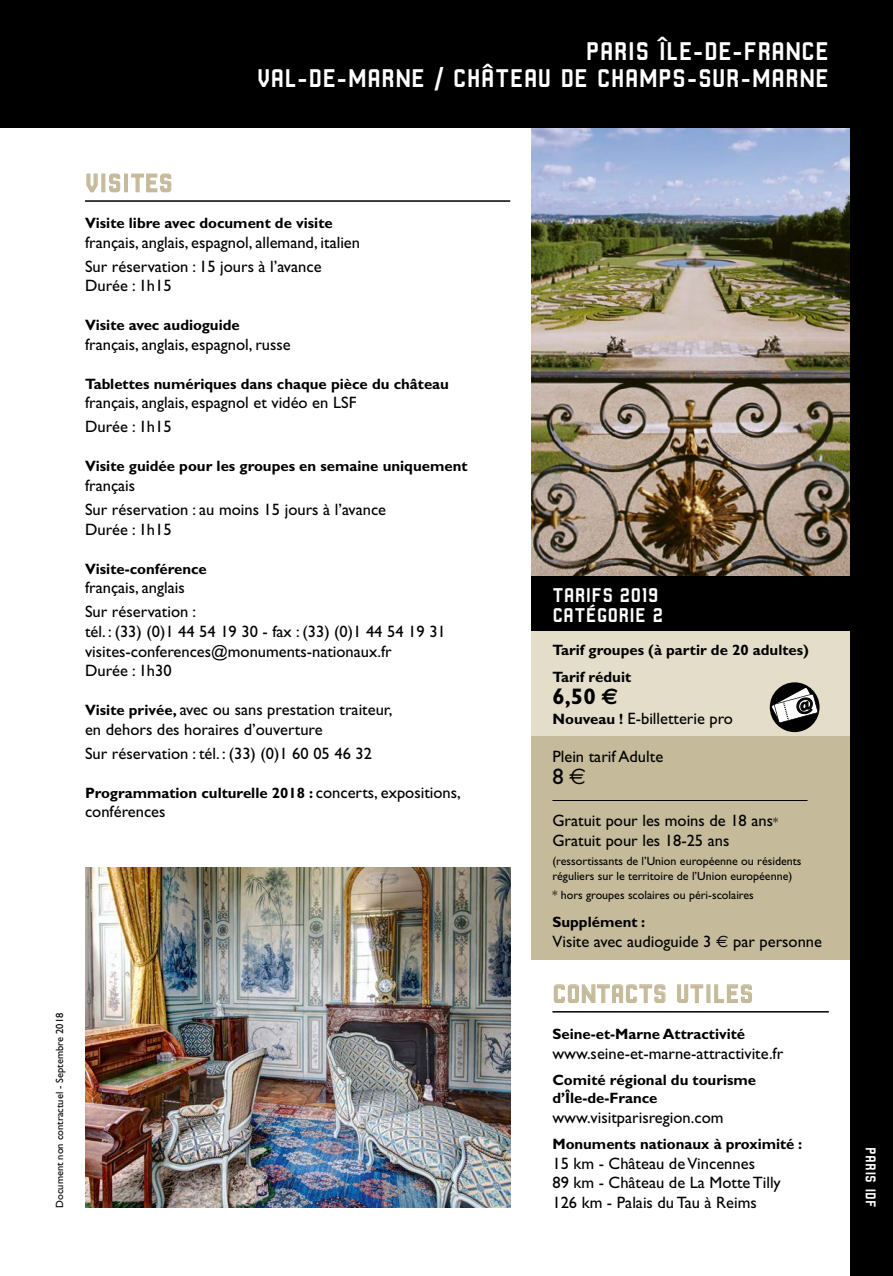
<style>
.page{position:relative;width:893px;height:1276px;background:#fff}
.page>*{position:absolute;margin:0;border:0;box-sizing:border-box;transform-origin:0 0}
.t1{font:27px/27px "Robust CMN";color:#fff;text-align:right}
.t2{font:27px "Robust CMN";color:#c5bb9a}
.t3{font:700 22.5px "Gill Sans";color:#000}
.t4{font:22.5px "Gill Sans";color:#000}
.t5{font:21px/19.5px "Robust CMN";color:#fff}
.t6{font:16.5px/24px "Gill Sans";color:#000}
.t7{font:700 15px/26.5px "Gill Sans";color:#000}
.t8{font:15px "Robust CMN";color:#fff}
.t9{font:12px/15px "Gill Sans";color:#000}
.t10{font:10.5px "Gill Sans";color:#000}
.s1{font-weight:700;font-size:15px}
.s2{font-weight:400;font-size:16.5px}
.s3{font-family:"Euro Sans"}
.s4{font-size:12px}
</style>
<div class="page">
<img style="left:85px;top:867px;width:425px;height:341px">
<hr style="left:85px;top:200px;width:425px;height:2px;background:#000">
<svg style="left:86px;top:173px;width:12px;height:20px"></svg>
<div style="left:101px;top:173px;width:4px;height:19px;border:1px solid #c5bb9a"></div>
<svg style="left:109px;top:173px;width:12px;height:20px"></svg>
<div style="left:124px;top:173px;width:4px;height:19px;border:1px solid #c5bb9a"></div>
<svg style="left:131px;top:173px;width:41px;height:20px"></svg>
<div style="left:531px;top:576px;width:340px;height:55px;background:#000"></div>
<div style="left:531px;top:631px;width:340px;height:105px;background:#e3ddca"></div>
<div style="left:531px;top:736px;width:340px;height:223px;background:#c5bb9a"></div>
<img style="left:531px;top:128px;width:319px;height:448px">
<div style="left:770px;top:682px;width:49px;height:50px;background:#000;border-radius:50%"></div>
<hr style="left:552px;top:800px;width:255px;height:1px;background:#000">
<hr style="left:552px;top:1011px;width:277px;height:1px;background:#000">
<svg style="left:553px;top:984px;width:113px;height:19px"></svg>
<svg style="left:677px;top:984px;width:27px;height:19px"></svg>
<div style="left:706px;top:984px;width:4px;height:19px;border:1px solid #c5bb9a"></div>
<svg style="left:714px;top:984px;width:38px;height:19px"></svg>
<div style="left:850px;top:0;width:43px;height:1276px;background:#000"></div>
<div style="left:0;top:0;width:893px;height:128px;background:#000"></div>
<svg style="left:772px;top:688px;width:46px;height:44px"></svg>
<h1 class="t1" style="left:257px;top:37px;width:574px">PARIS ÎLE-DE-FRANCE<br>VAL-DE-MARNE / CHÂTEAU DE CHAMPS-SUR-MARNE</h1>
<h1 class="t2" style="left:85px;top:168px;width:89px">VISITES</h1>
<p class="t7" style="left:85px;top:210px;width:249px">Visite libre avec document de visite</p>
<p class="t6" style="left:85px;top:230px;width:277px">français, anglais, espagnol, allemand, italien<br>Sur réservation : 15 jours à l’avance</p>
<p class="t6" style="left:85px;top:274px;width:88px">Durée : 1h15</p>
<p class="t7" style="left:85px;top:312px;width:156px">Visite avec audioguide</p>
<p class="t6" style="left:85px;top:332px;width:207px">français, anglais, espagnol, russe</p>
<p class="t7" style="left:85px;top:370px;width:365px">Tablettes numériques dans chaque pièce du château</p>
<p class="t6" style="left:85px;top:391px;width:273px">français, anglais, espagnol et vidéo en LSF<br>Durée : 1h15</p>
<p class="t7" style="left:85px;top:453px;width:384px">Visite guidée pour les groupes en semaine uniquement</p>
<p class="t6" style="left:85px;top:473px;width:303px">français<br>Sur réservation : au moins 15 jours à l’avance</p>
<p class="t6" style="left:85px;top:517px;width:88px">Durée : 1h15</p>
<p class="t7" style="left:85px;top:555px;width:123px">Visite-conférence</p>
<p class="t6" style="left:85px;top:575px;width:113px">français, anglais<br>Sur réservation :</p>
<p class="t6" style="left:85px;top:621px;width:362px;line-height:19.6px">tél. : (33) (0)1 44 54 19 30 - fax : (33) (0)1 44 54 19 31 visites-conferences@monuments-nationaux.fr<br>Durée : 1h30</p>
<p class="t6" style="left:85px;top:700px;width:309px;line-height:19.5px"><span class="s1">Visite privée,</span> avec ou sans prestation traiteur, en dehors des horaires d’ouverture</p>
<p class="t6" style="left:85px;top:741px;width:288px">Sur réservation : tél. : (33) (0)1 60 05 46 32</p>
<p class="t7" style="left:85px;top:779px;width:377px">Programmation culturelle 2018 : <span class="s2">concerts, expositions,</span></p>
<p class="t6" style="left:85px;top:800px;width:82px">conférences</p>
<p class="t10" style="left:54px;top:1208px;width:197px;rotate:-90deg">Document non contractuel - Septembre 2018</p>
<p class="t5" style="left:552px;top:585px;width:112px">TARIFS 2019<br>CATÉGORIE 2</p>
<p class="t7" style="left:552px;top:637px;width:258px">Tarif groupes (à partir de 20 adultes)<br>Tarif réduit</p>
<h2 class="t3" style="left:552px;top:683px;width:67px">6,50 <span class="s3">€</span></h2>
<p class="t6" style="left:552px;top:706px;width:182px"><span class="s1">Nouveau !</span> E-billetterie pro</p>
<p class="t6" style="left:552px;top:744px;width:112px">Plein tarif Adulte</p>
<h2 class="t4" style="left:552px;top:763px;width:35px">8 <span class="s3">€</span></h2>
<p class="t6" style="left:552px;top:811px;width:227px;line-height:19.5px">Gratuit pour les moins de 18 ans<span class="s4">*<br></span>Gratuit pour les 18-25 ans</p>
<p class="t9" style="left:552px;top:853px;width:251px">(ressortissants de l’Union européenne ou résidents réguliers sur le territoire de l’Union européenne)</p>
<p class="t9" style="left:552px;top:887px;width:203px">* hors groupes scolaires ou péri-scolaires</p>
<p class="t7" style="left:552px;top:909px;width:94px">Supplément :</p>
<p class="t6" style="left:552px;top:929px;width:271px">Visite avec audioguide 3 <span class="s3">€</span> par personne</p>
<h1 class="t2" style="left:552px;top:979px;width:202px">CONTACTS UTILES</h1>
<p class="t7" style="left:552px;top:1020px;width:194px">Seine-et-Marne Attractivité</p>
<p class="t6" style="left:552px;top:1041px;width:232px">www.seine-et-marne-attractivite.fr</p>
<p class="t7" style="left:552px;top:1071px;width:205px;line-height:18px">Comité régional du tourisme d’Île-de-France</p>
<p class="t6" style="left:552px;top:1105px;width:173px">www.visitparisregion.com</p>
<p class="t7" style="left:552px;top:1131px;width:251px">Monuments nationaux à proximité :</p>
<p class="t6" style="left:552px;top:1153px;width:230px;line-height:19.5px">15 km - Château de Vincennes<br>89 km - Château de La Motte Tilly<br>126 km - Palais du Tau à Reims</p>
<p class="t8" style="left:879px;top:1147px;width:62px;rotate:90deg">PARIS IDF</p>
</div>
